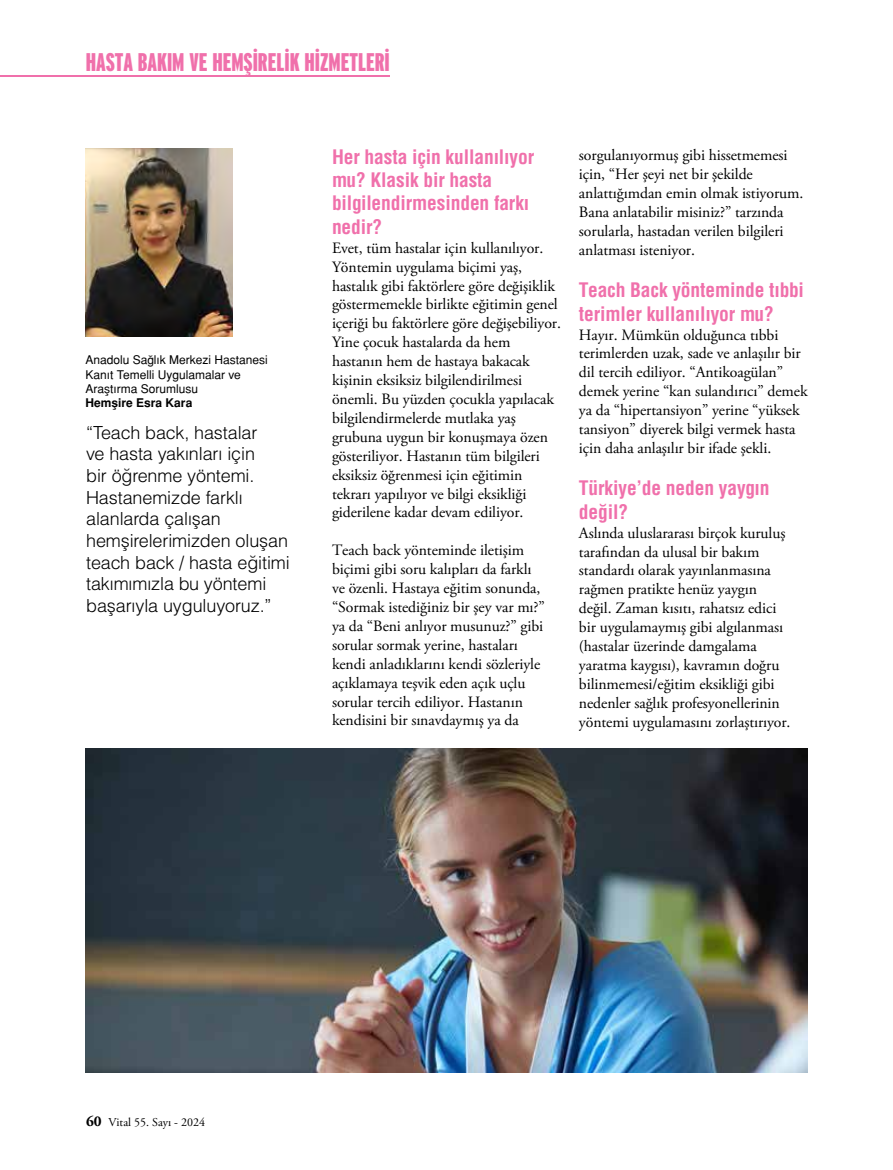
<style>
.page{position:relative;width:893px;height:1170px;background:#fff}
.page>*{position:absolute;margin:0;border:0;box-sizing:border-box;transform-origin:0 0}
.t1{font:900 extra-condensed 25.5px "Interstate";color:#f070ab}
.t2{font:19.5px/23.4px "Helvetica Cond Bold Tr";letter-spacing:-.005em;color:#f070ab}
.t3{font:18px/21.6px "Helvetica Light Normal Tr";letter-spacing:-.005em;color:#000}
.t4{font:15.75px/18.9px "Adobe Garamond Pro";letter-spacing:-.005em;color:#000}
.t5{font:12px/14.4px "Helvetica Normal Tr";color:#000}
.t6{font:12px "Adobe Garamond Pro";color:#000}
.t7{font:700 12px "Helvetica Tr";color:#000}
.s1{font-weight:700;font-size:15px}
</style>
<div class="page">
<img style="left:85px;top:748px;width:723px;height:323px">
<hr style="left:0;top:75px;width:389px;height:2px;background:#f070ab">
<img style="left:85px;top:149px;width:147px;height:187px">
<h1 class="t1" style="left:86px;top:48px;width:306px">HASTA BAKIM VE HEMŞİRELİK HİZMETLERİ</h1>
<p class="t5" style="left:86px;top:353px;width:184px">Anadolu Sağlık Merkezi Hastanesi<br>Kanıt Temelli Uygulamalar ve<br>Araştırma Sorumlusu</p>
<p class="t7" style="left:86px;top:396px;width:108px">Hemşire Esra Kara</p>
<p class="t3" style="left:86px;top:421px;width:205px">“Teach back, hastalar<br>ve hasta yakınları için<br>bir öğrenme yöntemi.<br>Hastanemizde farklı alanlarda çalışan hemşirelerimizden oluşan teach back / hasta eğitimi takımımızla bu yöntemi başarıyla uyguluyoruz.”</p>
<p class="t2" style="left:332px;top:145px;width:204px">Her hasta için kullanılıyor mu? Klasik bir hasta bilgilendirmesinden farkı nedir?</p>
<p class="t4" style="left:332px;top:239px;width:230px">Evet, tüm hastalar için kullanılıyor.<br>Yöntemin uygulama biçimi yaş, hastalık gibi faktörlere göre değişiklik göstermemekle birlikte eğitimin genel içeriği bu faktörlere göre değişebiliyor.<br>Yine çocuk hastalarda da hem hastanın hem de hastaya bakacak kişinin eksiksiz bilgilendirilmesi önemli. Bu yüzden çocukla yapılacak bilgilendirmelerde mutlaka yaş grubuna uygun bir konuşmaya özen gösteriliyor. Hastanın tüm bilgileri eksiksiz öğrenmesi için eğitimin tekrarı yapılıyor ve bilgi eksikliği giderilene kadar devam ediliyor.</p>
<p class="t4" style="left:332px;top:541px;width:214px">Teach back yönteminde iletişim biçimi gibi soru kalıpları da farklı ve özenli. Hastaya eğitim sonunda, “Sormak istediğiniz bir şey var mı?” ya da “Beni anlıyor musunuz?” gibi sorular sormak yerine, hastaları kendi anladıklarını kendi sözleriyle açıklamaya teşvik eden açık uçlu sorular tercih ediliyor. Hastanın kendisini bir sınavdaymış ya da</p>
<p class="t4" style="left:579px;top:146px;width:226px">sorgulanıyormuş gibi hissetmemesi için, “Her şeyi net bir şekilde anlattığımdan emin olmak istiyorum.<br>Bana anlatabilir misiniz?” tarzında sorularla, hastadan verilen bilgileri anlatması isteniyor.</p>
<p class="t2" style="left:579px;top:278px;width:227px">Teach Back yönteminde tıbbi terimler kullanılıyor mu?</p>
<p class="t4" style="left:579px;top:325px;width:230px">Hayır. Mümkün olduğunca tıbbi terimlerden uzak, sade ve anlaşılır bir dil tercih ediliyor. “Antikoagülan” demek yerine “kan sulandırıcı” demek ya da “hipertansiyon” yerine “yüksek tansiyon” diyerek bilgi vermek hasta için daha anlaşılır bir ifade şekli.</p>
<p class="t2" style="left:579px;top:476px;width:192px">Türkiye’de neden yaygın değil?</p>
<p class="t4" style="left:579px;top:523px;width:213px">Aslında uluslararası birçok kuruluş tarafından da ulusal bir bakım standardı olarak yayınlanmasına rağmen pratikte henüz yaygın değil. Zaman kısıtı, rahatsız edici bir uygulamaymış gibi algılanması (hastalar üzerinde damgalama yaratma kaygısı), kavramın doğru bilinmemesi/eğitim eksikliği gibi nedenler sağlık profesyonellerinin yöntemi uygulamasını zorlaştırıyor.</p>
<p class="t6" style="left:86px;top:1114px;width:120px"><span class="s1">60</span> Vital 55. Sayı - 2024</p>
</div>
